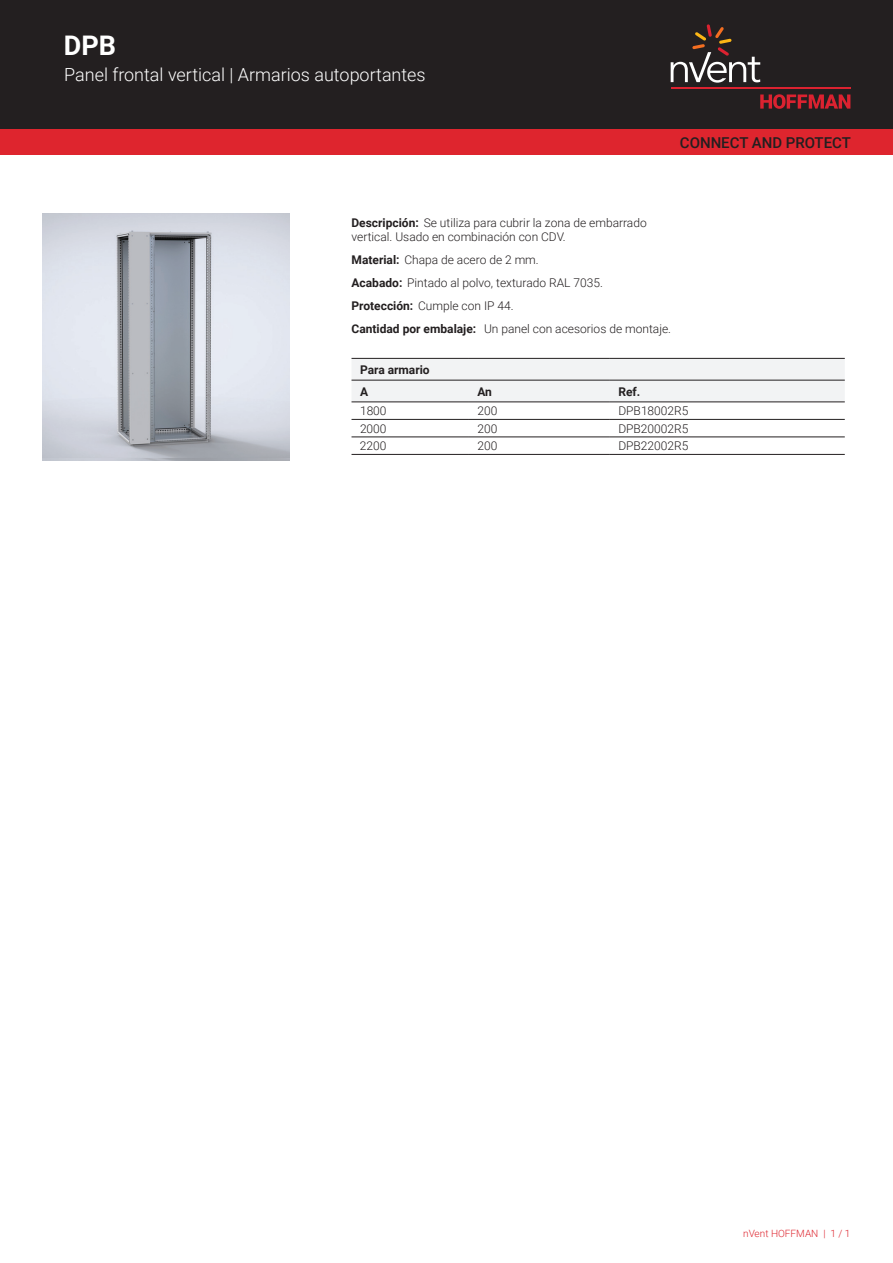
<style>
.page{position:relative;width:893px;height:1263px;background:#fff}
.page>*{position:absolute;margin:0;border:0;box-sizing:border-box;transform-origin:0 0}
.t1{font:700 27px "Roboto";color:#fff}
.t2{font:300 18px "Roboto";color:#fff}
.t3{font:500 15px "Roboto";color:#231f20}
.t4{font:300 12px/23px "Roboto";color:#231f20}
.t5{font:700 12px/21.8px "Roboto";color:#231f20}
.t6{font:300 10.05px "Roboto";color:#de252e}
.s1{font-weight:700}
</style>
<div class="page">
<div style="left:0;top:0;width:893px;height:129px;background:#231f20"></div>
<svg style="left:760px;top:94px;width:90px;height:15px"></svg>
<hr style="left:671px;top:88px;width:179px;height:1px;background:#db2230">
<svg style="left:671px;top:24px;width:89px;height:59px"></svg>
<div style="left:0;top:129px;width:893px;height:26px;background:#de252e"></div>
<div style="left:351px;top:359px;width:494px;height:43px;background:#f2f3f4"></div>
<hr style="left:351px;top:358px;width:118px;height:1px;background:#231f20">
<hr style="left:469px;top:358px;width:141px;height:1px;background:#231f20">
<hr style="left:610px;top:358px;width:235px;height:1px;background:#231f20">
<hr style="left:351px;top:419px;width:118px;height:1px;background:#231f20">
<hr style="left:469px;top:419px;width:141px;height:1px;background:#231f20">
<hr style="left:610px;top:419px;width:235px;height:1px;background:#231f20">
<hr style="left:351px;top:437px;width:118px;height:1px;background:#231f20">
<hr style="left:469px;top:437px;width:141px;height:1px;background:#231f20">
<hr style="left:610px;top:437px;width:235px;height:1px;background:#231f20">
<hr style="left:351px;top:454px;width:118px;height:1px;background:#231f20">
<hr style="left:469px;top:454px;width:141px;height:1px;background:#231f20">
<hr style="left:610px;top:454px;width:235px;height:1px;background:#231f20">
<hr style="left:351px;top:380px;width:118px;height:1px;background:#231f20">
<hr style="left:469px;top:380px;width:141px;height:1px;background:#231f20">
<hr style="left:610px;top:380px;width:235px;height:1px;background:#231f20">
<hr style="left:351px;top:402px;width:118px;height:1px;background:#231f20">
<hr style="left:469px;top:402px;width:141px;height:1px;background:#231f20">
<hr style="left:610px;top:402px;width:235px;height:1px;background:#231f20">
<img style="left:43px;top:213px;width:246px;height:247px">
<h1 class="t1" style="left:64px;top:27px;width:54px">DPB</h1>
<h2 class="t2" style="left:64px;top:62px;width:363px">Panel frontal vertical | Armarios autoportantes</h2>
<p class="t3" style="left:680px;top:132px;width:173px">CONNECT AND PROTECT</p>
<p class="t4" style="left:351px;top:215px;width:297px;line-height:14.4px"><span class="s1">Descripción:</span> Se utiliza para cubrir la zona de embarrado vertical. Usado en combinación con CDV.</p>
<p class="t4" style="left:351px;top:248px;width:321px"><span class="s1">Material:</span> Chapa de acero de 2 mm.<br><span class="s1">Acabado:</span> Pintado al polvo, texturado RAL 7035.<br><span class="s1">Protección:</span> Cumple con IP 44.<br><span class="s1">Cantidad por embalaje:</span> Un panel con acesorios de montaje.</p>
<p class="t5" style="left:360px;top:358px;width:71px">Para armario<br>A</p>
<p class="t5" style="left:477px;top:380px;width:16px">An</p>
<p class="t5" style="left:618px;top:380px;width:23px">Ref.</p>
<p class="t4" style="left:360px;top:399px;width:28px">1800</p>
<p class="t4" style="left:477px;top:399px;width:21px">200</p>
<p class="t4" style="left:618px;top:399px;width:72px">DPB18002R5</p>
<p class="t4" style="left:360px;top:416px;width:28px">2000</p>
<p class="t4" style="left:477px;top:416px;width:21px">200</p>
<p class="t4" style="left:618px;top:416px;width:72px">DPB20002R5</p>
<p class="t4" style="left:360px;top:434px;width:28px">2200</p>
<p class="t4" style="left:477px;top:434px;width:21px">200</p>
<p class="t4" style="left:618px;top:434px;width:72px">DPB22002R5</p>
<p class="t6" style="left:743px;top:1226px;width:109px">nVent HOFFMAN | 1 / 1</p>
</div>
